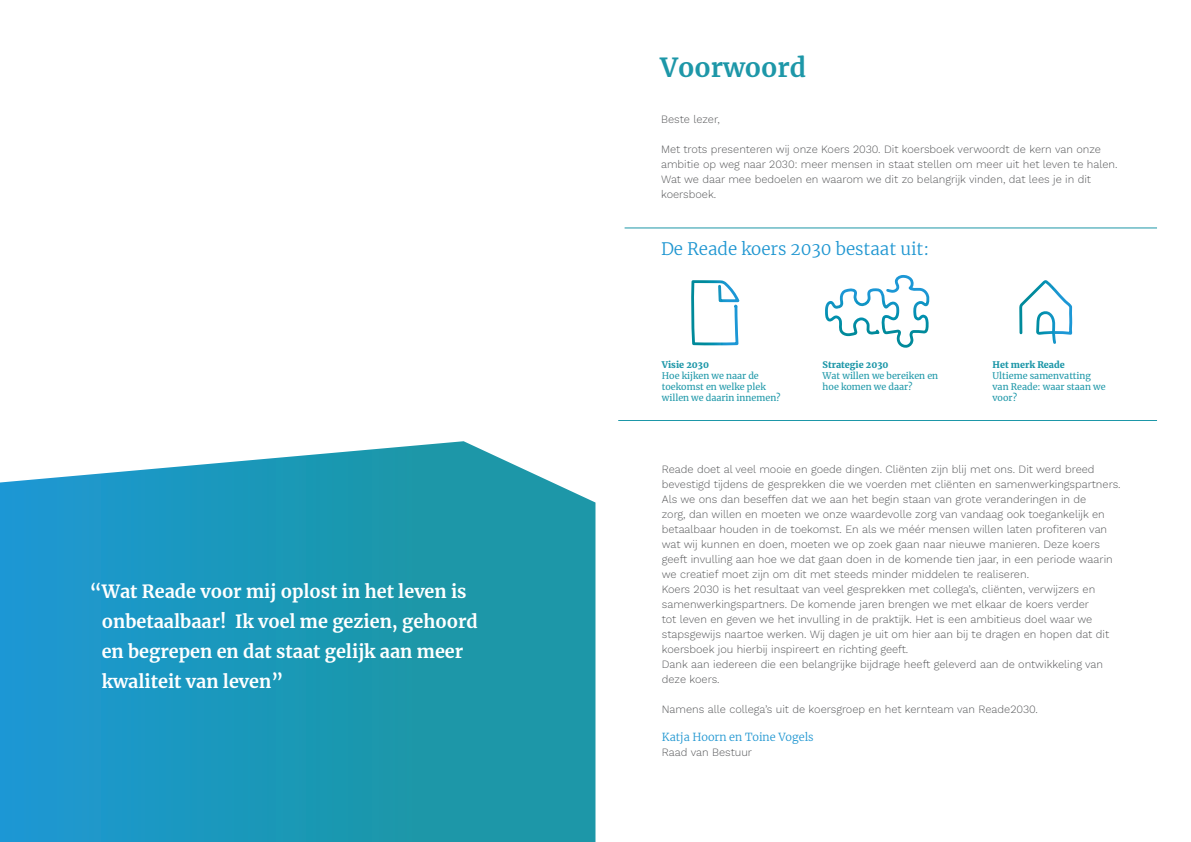
<style>
.page{position:relative;width:1191px;height:842px;background:#fff}
.page>*{position:absolute;margin:0;border:0;box-sizing:border-box;transform-origin:0 0}
.t1{font:700 26px "Merriweather";color:#1d97a8}
.t2{font:700 18px/30px "Merriweather";color:#fff}
.t3{font:300 17px "Merriweather";color:#1f96d1}
.t4{font:300 11px/15px "Work Sans";color:#57585a}
.t5{font:300 11px "Merriweather";color:#1f96d1}
.t6{font:9px/11px "Merriweather";color:#1d97a8}
.t7{font:900 9px "Merriweather";color:#1d97a8}
</style>
<div class="page">
<hr style="left:624px;top:228px;width:533px;height:1px;background:#1d97a8">
<hr style="left:618px;top:420px;width:539px;height:1px;background:#1d97a8">
<svg style="left:691px;top:280px;width:49px;height:66px"></svg>
<svg style="left:1018px;top:227px;width:55px;height:117px"></svg>
<svg style="left:825px;top:275px;width:105px;height:73px"></svg>
<svg style="left:0;top:441px;width:595px;height:401px;background:#289dbb"></svg>
<p class="t2" style="left:102px;top:575px;width:377px;text-indent:-12px">“Wat Reade voor mij oplost in het leven is onbetaalbaar! Ik voel me gezien, gehoord en begrepen en dat staat gelijk aan meer kwaliteit van leven”</p>
<p class="t1" style="left:660px;top:49px;width:147px">Voorwoord</p>
<p class="t4" style="left:661px;top:111px;width:60px">Beste lezer,</p>
<p class="t4" style="left:661px;top:141px;width:458px">Met trots presenteren wij onze Koers 2030. Dit koersboek verwoordt de kern van onze ambitie op weg naar 2030: meer mensen in staat stellen om meer uit het leven te halen.<br>Wat we daar mee bedoelen en waarom we dit zo belangrijk vinden, dat lees je in dit koersboek.</p>
<p class="t3" style="left:661px;top:237px;width:270px">De Reade koers 2030 bestaat uit:</p>
<p class="t7" style="left:662px;top:359px;width:49px">Visie 2030</p>
<p class="t6" style="left:662px;top:370px;width:120px">Hoe kijken we naar de toekomst en welke plek willen we daarin innemen?</p>
<p class="t7" style="left:822px;top:359px;width:67px">Strategie 2030</p>
<p class="t6" style="left:822px;top:370px;width:117px">Wat willen we bereiken en hoe komen we daar?</p>
<p class="t7" style="left:992px;top:359px;width:74px">Het merk Reade</p>
<p class="t6" style="left:992px;top:370px;width:115px">Ultieme samenvatting van Reade: waar staan we voor?</p>
<p class="t4" style="left:662px;top:461px;width:460px">Reade doet al veel mooie en goede dingen. Cliënten zijn blij met ons. Dit werd breed bevestigd tijdens de gesprekken die we voerden met cliënten en samenwerkingspartners.<br>Als we ons dan beseffen dat we aan het begin staan van grote veranderingen in de<br>zorg, dan willen en moeten we onze waardevolle zorg van vandaag ook toegankelijk en betaalbaar houden in de toekomst. En als we méér mensen willen laten profiteren van wat wij kunnen en doen, moeten we op zoek gaan naar nieuwe manieren. Deze koers geeft invulling aan hoe we dat gaan doen in de komende tien jaar, in een periode waarin we creatief moet zijn om dit met steeds minder middelen te realiseren.</p>
<p class="t4" style="left:662px;top:581px;width:449px">Koers 2030 is het resultaat van veel gesprekken met collega’s, cliënten, verwijzers en samenwerkingspartners. De komende jaren brengen we met elkaar de koers verder<br>tot leven en geven we het invulling in de praktijk. Het is een ambitieus doel waar we stapsgewijs naartoe werken. Wij dagen je uit om hier aan bij te dragen en hopen dat dit koersboek jou hierbij inspireert en richting geeft.</p>
<p class="t4" style="left:662px;top:656px;width:443px">Dank aan iedereen die een belangrijke bijdrage heeft geleverd aan de ontwikkeling van deze koers.</p>
<p class="t4" style="left:662px;top:701px;width:378px">Namens alle collega’s uit de koersgroep en het kernteam van Reade2030.</p>
<p class="t5" style="left:662px;top:729px;width:153px">Katja Hoorn en Toine Vogels</p>
<p class="t4" style="left:662px;top:744px;width:92px">Raad van Bestuur</p>
</div>
